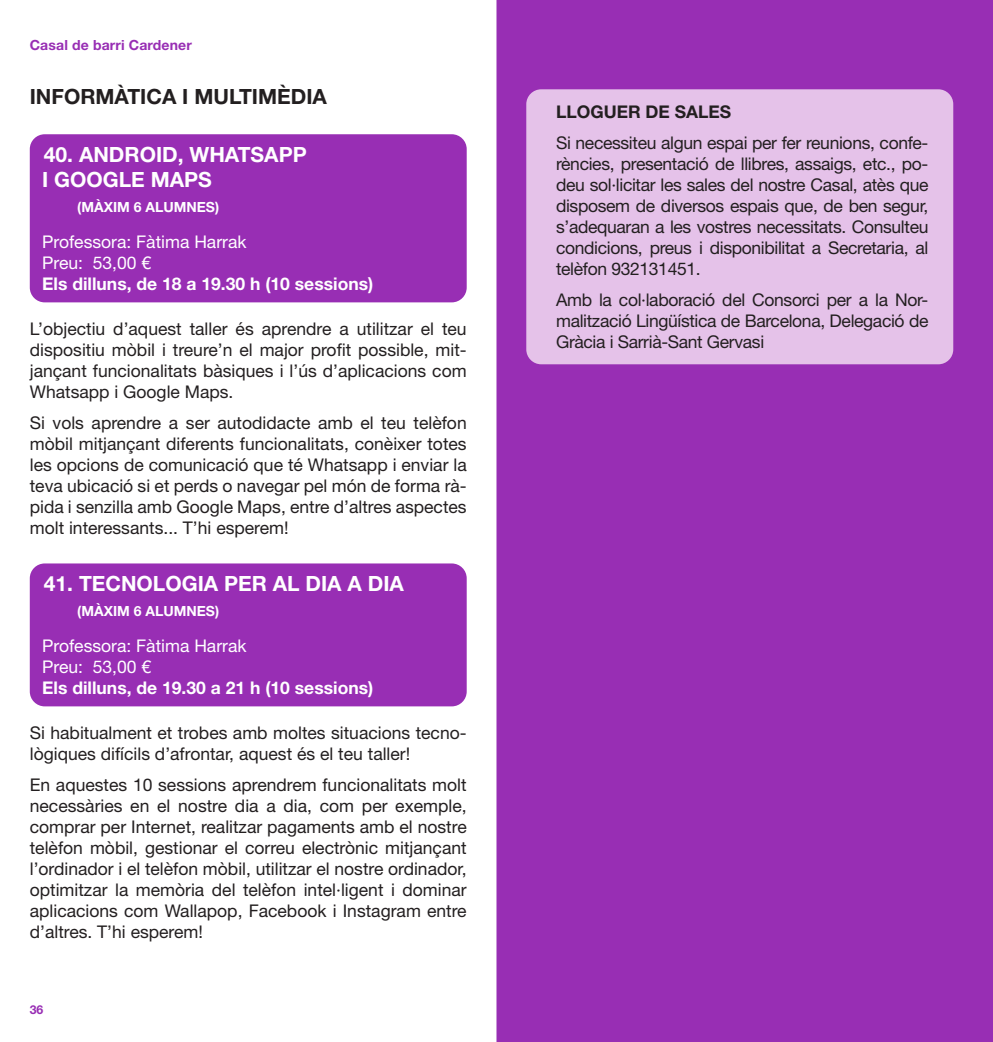
<style>
.page{position:relative;width:993px;height:1042px;background:#fff}
.page>*{position:absolute;margin:0;border:0;box-sizing:border-box;transform-origin:0 0}
.TITOL-BLANC{font:700 21px/25.2px "Helvetica Neue LT Std";color:#fff}
._1__Títol_1{font:700 21px "Helvetica Neue LT Std";color:#231f20}
.TB{font:17.5px/21px "Helvetica Neue LT Std";color:#231f20;text-align:justify}
.TEXT-BLANC{font:17.5px "Helvetica Neue LT Std";color:#fff}
.TEXT-BLANC-NEG{font:700 17.5px "Helvetica Neue LT Std";color:#fff}
.TB-2{font:700 17.5px "Helvetica Neue LT Std";color:#231f20}
.TITOL-BLANC-2{font:700 14px "Helvetica Neue LT Std";color:#fff}
.t1{font:700 14px "Helvetica Neue LT Std";letter-spacing:.01em;color:#982eb4}
.t2{font:700 12.25px "Helvetica Neue LT Std";color:#982eb4}
</style>
<div class="page">
<div style="left:30px;top:134px;width:436px;height:168px;background:#982eb4;border-radius:15px"></div>
<div style="left:30px;top:563px;width:436px;height:143px;background:#982eb4;border-radius:15px"></div>
<div style="left:496px;top:0;width:496px;height:1042px;background:#982eb4"></div>
<div style="left:526px;top:89px;width:426px;height:275px;background:#e5c2e9;border-radius:15px"></div>
<p class="t1" style="left:30px;top:36px;width:163px">Casal de barri Cardener</p>
<p class="_1__Títol_1" style="left:30px;top:84px;width:298px">INFORMÀTICA I MULTIMÈDIA</p>
<p class="TITOL-BLANC" style="left:42px;top:141px;width:266px">40. ANDROID, WHATSAPP<br>I GOOGLE MAPS</p>
<p class="TITOL-BLANC-2" style="left:77px;top:198px;width:143px">(MÀXIM 6 ALUMNES)</p>
<p class="TEXT-BLANC" style="left:42px;top:231px;width:206px">Professora: Fàtima Harrak</p>
<p class="TEXT-BLANC" style="left:42px;top:252px;width:110px">Preu: 53,00 €</p>
<p class="TEXT-BLANC-NEG" style="left:42px;top:273px;width:332px">Els dilluns, de 18 a 19.30 h (10 sessions)</p>
<p class="TB" style="left:30px;top:318px;width:438px">L’objectiu d’aquest taller és aprendre a utilitzar el teu dispositiu mòbil i treure’n el major profit possible, mit&shy;jançant funcionalitats bàsiques i l’ús d’aplicacions com Whatsapp i Google Maps.</p>
<p class="TB" style="left:30px;top:412px;width:438px">Si vols aprendre a ser autodidacte amb el teu telèfon mòbil mitjançant diferents funcionalitats, conèixer totes les opcions de comunicació que té Whatsapp i enviar la teva ubicació si et perds o navegar pel món de forma rà&shy;pida i senzilla amb Google Maps, entre d’altres aspectes molt interessants... T’hi esperem!</p>
<p class="TITOL-BLANC" style="left:44px;top:570px;width:361px">41. TECNOLOGIA PER AL DIA A DIA</p>
<p class="TITOL-BLANC-2" style="left:77px;top:602px;width:143px">(MÀXIM 6 ALUMNES)</p>
<p class="TEXT-BLANC" style="left:42px;top:635px;width:206px">Professora: Fàtima Harrak</p>
<p class="TEXT-BLANC" style="left:42px;top:656px;width:110px">Preu: 53,00 €</p>
<p class="TEXT-BLANC-NEG" style="left:42px;top:677px;width:332px">Els dilluns, de 19.30 a 21 h (10 sessions)</p>
<p class="TB" style="left:30px;top:722px;width:438px">Si habitualment et trobes amb moltes situacions tecno&shy;lògiques difícils d’afrontar, aquest és el teu taller!</p>
<p class="TB" style="left:30px;top:774px;width:438px">En aquestes 10 sessions aprendrem funcionalitats molt necessàries en el nostre dia a dia, com per exemple, comprar per Internet, realitzar pagaments amb el nostre telèfon mòbil, gestionar el correu electrònic mitjançant l’ordinador i el telèfon mòbil, utilitzar el nostre ordinador, optimitzar la memòria del telèfon intel·ligent i dominar aplicacions com Wallapop, Facebook i Instagram entre d’altres. T’hi esperem!</p>
<p class="t2" style="left:30px;top:1002px;width:15px">36</p>
<p class="TB-2" style="left:556px;top:101px;width:177px">LLOGUER DE SALES</p>
<p class="TB" style="left:556px;top:132px;width:374px">Si necessiteu algun espai per fer reunions, confe&shy;rències, presentació de llibres, assaigs, etc., po&shy;deu sol·licitar les sales del nostre Casal, atès que disposem de diversos espais que, de ben segur, s’adequaran a les vostres necessitats. Consulteu condicions, preus i disponibilitat a Secretaria, al telèfon 932131451.</p>
<p class="TB" style="left:556px;top:289px;width:374px">Amb la col·laboració del Consorci per a la Nor&shy;malització Lingüística de Barcelona, Delegació de Gràcia i Sarrià-Sant Gervasi</p>
</div>
